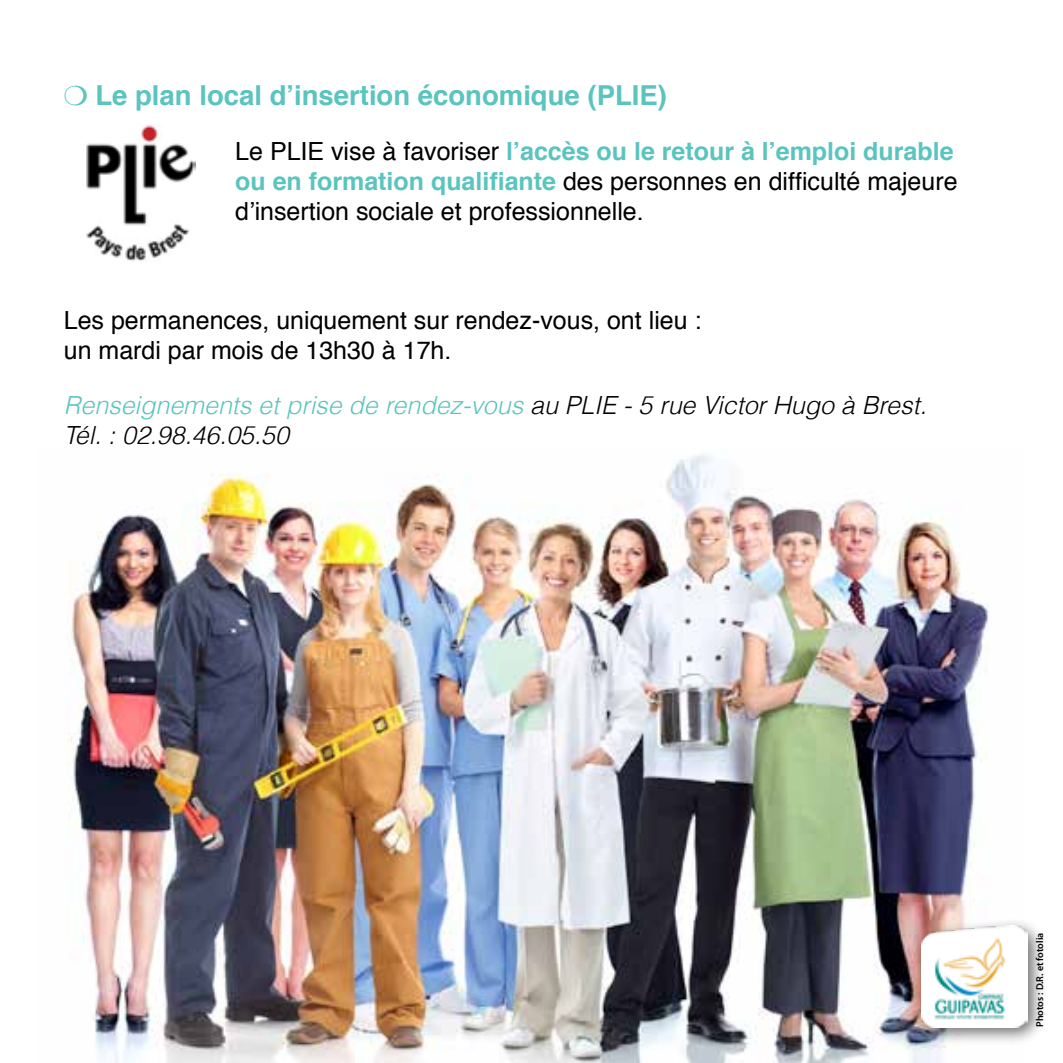
<style>
.page{position:relative;width:1063px;height:1063px;background:#fff}
.page>*{position:absolute;margin:0;border:0;box-sizing:border-box;transform-origin:0 0}
.t1{font:700 27.5px "Helvetica";color:#5bc4bf}
.t2{font:25px/30px "Helvetica";color:#000}
.t3{font:italic 300 25px/30px "Helvetica";color:#000}
.t4{font:600 10px "Myriad Pro";color:#000}
.s1{font-weight:700;color:#5bc4bf}
.s2{color:#5bc4bf}
</style>
<div class="page">
<img style="left:86px;top:125px;width:109px;height:137px">
<img style="left:67px;top:454px;width:922px;height:609px">
<div style="left:913px;top:918px;width:134px;height:128px;background:#000;opacity:.55"></div>
<img style="left:921px;top:926px;width:107px;height:102px">
<p class="t1" style="left:95px;top:74px;width:573px">Le plan local d’insertion économique (PLIE)</p>
<p class="t2" style="left:235px;top:137px;width:724px">Le PLIE vise à favoriser <span class="s1">l’accès ou le retour à l’emploi durable ou en formation qualifiante</span> des personnes en difficulté majeure d’insertion sociale et professionnelle.</p>
<p class="t2" style="left:64px;top:306px;width:639px">Les permanences, uniquement sur rendez-vous, ont lieu : un mardi par mois de 13h30 à 17h.</p>
<p class="t3" style="left:64px;top:390px;width:864px"><span class="s2">Renseignements et prise de rendez-vous</span> au PLIE - 5 rue Victor Hugo à Brest.<br>Tél. : 02.98.46.05.50</p>
<p class="t4" style="left:1033px;top:1027px;width:96px;rotate:-90deg">Photos : D.R. et fotolia</p>
</div>
